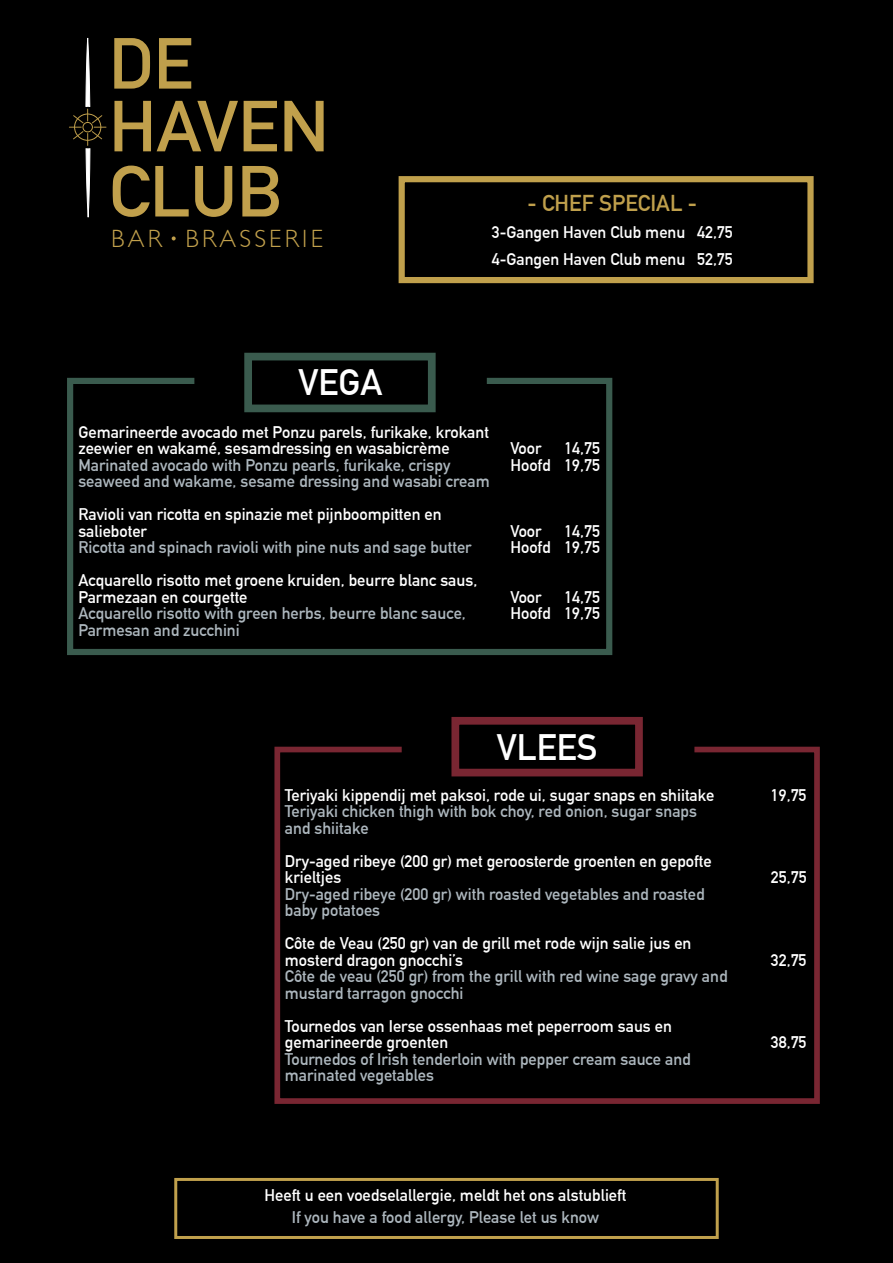
<style>
.page{position:relative;width:893px;height:1263px;background:#000}
.page>*{position:absolute;margin:0;border:0;box-sizing:border-box;transform-origin:0 0}
.t1{font:700 70.95px "DIN Alternate";color:#c1a04c}
.t2{font:700 70.95px "DIN Alternate";color:#bf9f4c}
.t3{font:700 36px "DIN Alternate";color:#fff}
.t4{font:300 25.05px "Gill Sans";letter-spacing:.13em;color:#c1a04c}
.t5{font:700 22.5px "DIN Alternate";color:#c0a04c}
.t6{font:700 16.5px/16.5px "DIN Alternate";color:#fff}
.t7{font:700 16.5px/16.5px "DIN Alternate";color:#adb7be}
</style>
<div class="page">
<svg style="left:69px;top:38px;width:37px;height:180px"></svg>
<svg style="left:172px;top:236px;width:4px;height:4px"></svg>
<div style="left:174px;top:1178px;width:545px;height:61px;border:3px solid #c0a04c"></div>
<svg style="left:274px;top:746px;width:546px;height:358px"></svg>
<div style="left:451px;top:717px;width:192px;height:59px;border:8px solid #792632"></div>
<div style="left:399px;top:176px;width:415px;height:107px;background:#000;border:6px solid #c0a04c"></div>
<div style="left:244px;top:353px;width:192px;height:59px;border:8px solid #3a5b4e"></div>
<svg style="left:67px;top:375px;width:546px;height:280px"></svg>
<h1 class="t2" style="left:109px;top:10px;width:86px">DE</h1>
<h1 class="t1" style="left:109px;top:72px;width:222px">HAVEN</h1>
<h1 class="t1" style="left:109px;top:138px;width:174px">CLUB</h1>
<h3 class="t4" style="left:111px;top:220px;width:213px">BAR BRASSERIE</h3>
<h3 class="t5" style="left:527px;top:186px;width:171px">- CHEF SPECIAL -</h3>
<p class="t6" style="left:492px;top:218px;width:243px;line-height:27px">3-Gangen Haven Club menu 42,75<br>4-Gangen Haven Club menu 52,75</p>
<h2 class="t3" style="left:298px;top:355px;width:85px">VEGA</h2>
<p class="t6" style="left:78px;top:423px;width:412px">Gemarineerde avocado met Ponzu parels, furikake, krokant zeewier en wakamé, sesamdressing en wasabicrème</p>
<p class="t6" style="left:510px;top:439px;width:33px">Voor</p>
<p class="t6" style="left:564px;top:439px;width:37px">14,75</p>
<p class="t7" style="left:78px;top:456px;width:374px">Marinated avocado with Ponzu pearls, furikake, crispy</p>
<p class="t6" style="left:510px;top:456px;width:91px">Hoofd 19,75</p>
<p class="t7" style="left:78px;top:472px;width:413px">seaweed and wakame, sesame dressing and wasabi cream</p>
<p class="t6" style="left:78px;top:505px;width:365px">Ravioli van ricotta en spinazie met pijnboompitten en salieboter</p>
<p class="t6" style="left:510px;top:522px;width:33px">Voor</p>
<p class="t6" style="left:564px;top:522px;width:37px">14,75</p>
<p class="t7" style="left:78px;top:538px;width:395px">Ricotta and spinach ravioli with pine nuts and sage butter</p>
<p class="t6" style="left:510px;top:538px;width:91px">Hoofd 19,75</p>
<p class="t6" style="left:78px;top:571px;width:400px">Acquarello risotto met groene kruiden, beurre blanc saus,<br>Parmezaan en courgette</p>
<p class="t6" style="left:510px;top:588px;width:33px">Voor</p>
<p class="t6" style="left:564px;top:588px;width:37px">14,75</p>
<p class="t7" style="left:78px;top:604px;width:389px">Acquarello risotto with green herbs, beurre blanc sauce,</p>
<p class="t6" style="left:510px;top:604px;width:91px">Hoofd 19,75</p>
<p class="t7" style="left:78px;top:621px;width:163px">Parmesan and zucchini</p>
<h2 class="t3" style="left:497px;top:720px;width:102px">VLEES</h2>
<p class="t6" style="left:285px;top:786px;width:431px">Teriyaki kippendij met paksoi, rode ui, sugar snaps en shiitake</p>
<p class="t6" style="left:771px;top:786px;width:37px">19,75</p>
<p class="t7" style="left:285px;top:802px;width:414px">Teriyaki chicken thigh with bok choy, red onion, sugar snaps and shiitake</p>
<p class="t6" style="left:285px;top:852px;width:428px">Dry-aged ribeye (200 gr) met geroosterde groenten en gepofte krieltjes</p>
<p class="t6" style="left:771px;top:868px;width:37px">25,75</p>
<p class="t7" style="left:285px;top:885px;width:421px">Dry-aged ribeye (200 gr) with roasted vegetables and roasted baby potatoes</p>
<p class="t6" style="left:285px;top:934px;width:408px">Côte de Veau (250 gr) van de grill met rode wijn salie jus en mosterd dragon gnocchi’s</p>
<p class="t6" style="left:771px;top:951px;width:37px">32,75</p>
<p class="t7" style="left:285px;top:967px;width:444px">Côte de veau (250 gr) from the grill with red wine sage gravy and mustard tarragon gnocchi</p>
<p class="t6" style="left:285px;top:1017px;width:388px">Tournedos van Ierse ossenhaas met peperroom saus en gemarineerde groenten</p>
<p class="t6" style="left:771px;top:1033px;width:37px">38,75</p>
<p class="t7" style="left:285px;top:1050px;width:407px">Tournedos of Irish tenderloin with pepper cream sauce and marinated vegetables</p>
<p class="t6" style="left:265px;top:1186px;width:363px">Heeft u een voedselallergie, meldt het ons alstublieft</p>
<p class="t7" style="left:292px;top:1208px;width:309px">If you have a food allergy, Please let us know</p>
</div>
